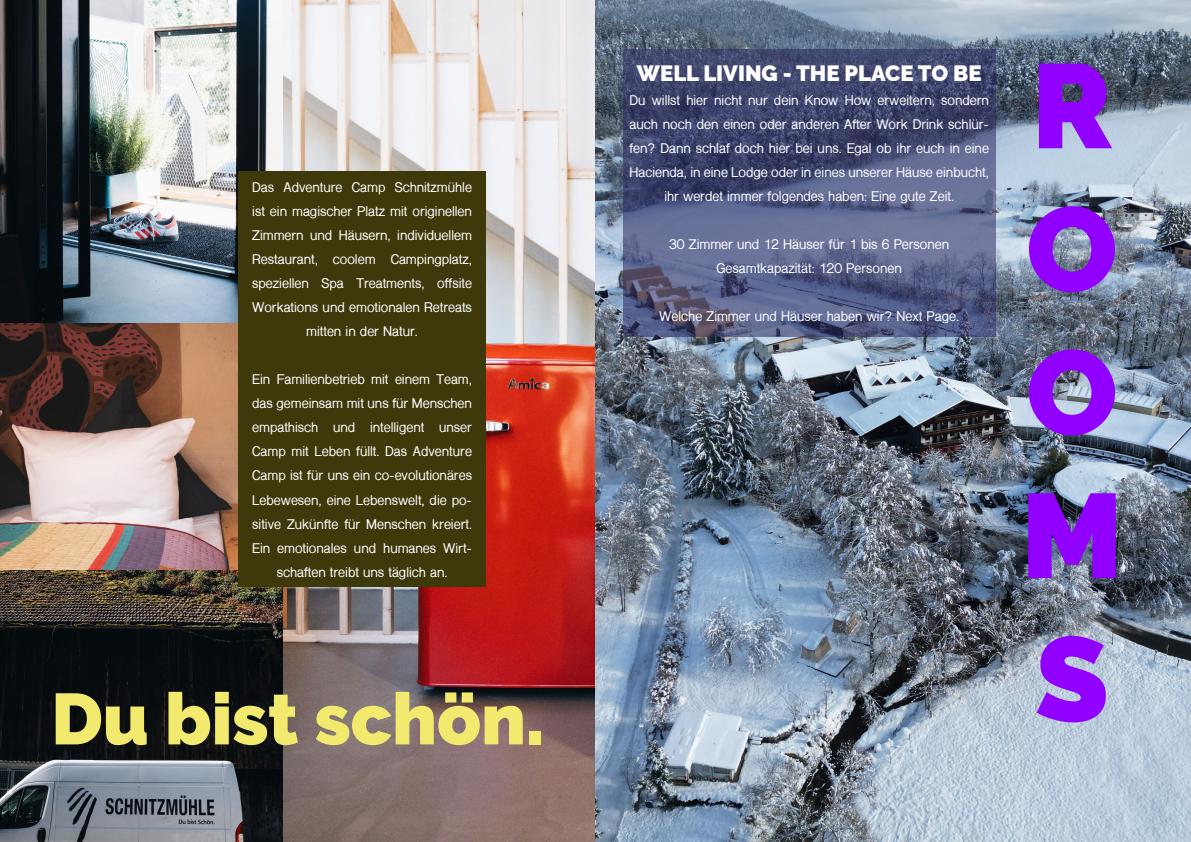
<style>
.page{position:relative;width:1191px;height:842px;background:#fff}
.page>*{position:absolute;margin:0;border:0;box-sizing:border-box;transform-origin:0 0}
.t1{font:900 119.4px/143.3px "Raleway";color:#9100ff;text-align:justify}
.t2{font:900 72px "Raleway";color:#f2ea6f}
.t3{font:900 22px "Raleway";color:#fff}
.t4{font:700 13px/24px "Shree Dev 0714";color:#fff;text-align:center}
</style>
<div class="page">
<img style="left:282px;top:0;width:909px;height:842px">
<img style="left:0;top:322px;width:287px;height:306px">
<img style="left:0;top:571px;width:282px;height:270px">
<img style="left:0;top:0;width:282px;height:322px">
<div style="left:238px;top:171px;width:248px;height:416px;background:#3d390b"></div>
<svg style="left:623px;top:50px;width:372px;height:287px;background:#4f557d"></svg>
<p class="t4" style="left:252px;top:176px;width:221px">Das Adventure Camp Schnitzmühle ist ein magischer Platz mit originellen Zimmern und Häusern, individuellem Restaurant, coolem Campingplatz, speziellen Spa Treatments, offsite Workations und emotionalen Retreats mitten in der Natur.</p>
<p class="t4" style="left:252px;top:368px;width:221px">Ein Familienbetrieb mit einem Team, das gemeinsam mit uns für Menschen empathisch und intelligent unser Camp mit Leben füllt. Das Adventure Camp ist für uns ein co-evolutionäres Lebewesen, eine Lebenswelt, die po&shy;sitive Zukünfte für Menschen kreiert.<br>Ein emotionales und humanes Wirt&shy;schaften treibt uns täglich an.</p>
<p class="t2" style="left:51px;top:677px;width:494px">Du bist schön.</p>
<p class="t3" style="left:637px;top:60px;width:346px">WELL LIVING - THE PLACE TO BE</p>
<p class="t4" style="left:629px;top:88px;width:361px">Du willst hier nicht nur dein Know How erweitern, sondern auch noch den einen oder anderen After Work Drink schlür&shy;fen? Dann schlaf doch hier bei uns. Egal ob ihr euch in eine Hacienda, in eine Lodge oder in eines unserer Häuse einbucht, ihr werdet immer folgendes haben: Eine gute Zeit.</p>
<p class="t4" style="left:669px;top:232px;width:281px">30 Zimmer und 12 Häuser für 1 bis 6 Personen</p>
<p class="t4" style="left:716px;top:256px;width:187px">Gesamtkapazität: 120 Personen</p>
<p class="t4" style="left:659px;top:304px;width:301px">Welche Zimmer und Häuser haben wir? Next Page.</p>
<p class="t1" style="left:1021px;top:35px;width:103px">R O O M S</p>
</div>
